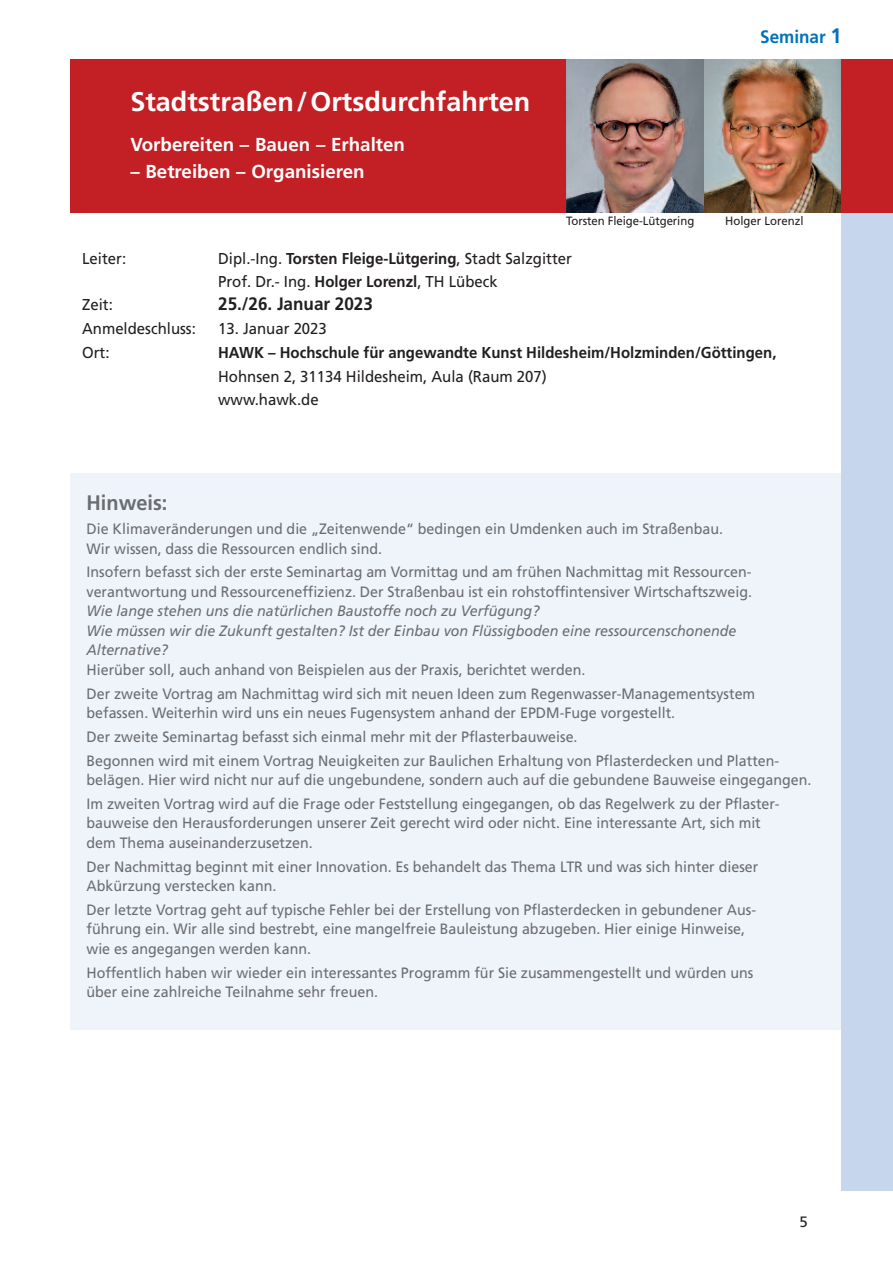
<style>
.page{position:relative;width:893px;height:1263px;background:#fff}
.page>*{position:absolute;margin:0;border:0;box-sizing:border-box;transform-origin:0 0}
.t1{font:700 27px "Frutiger";color:#fff}
.t2{font:700 21px "Frutiger";color:#6c6d70;scale:.95 1}
.t3{font:700 18.75px "Frutiger";color:#fff}
.t4{font:700 18px "Frutiger";color:#231f20;scale:.95 1}
.t5{font:700 18px "Frutiger";color:#0072bc;scale:.95 1}
.t6{font:15.75px/22.5px "Frutiger";color:#231f20;scale:.95 1}
.t7{font:700 15.75px "Frutiger";color:#231f20;scale:.95 1}
.t8{font:15px/19.5px "Frutiger";color:#6c6d70;scale:.95 1}
.t9{font:italic 15px/19.5px "Frutiger";color:#6c6d70;scale:.95 1}
.t10{font:15px "Frutiger";color:#231f20}
.t11{font:12px "Frutiger";letter-spacing:-.005em;color:#231f20;scale:.95 1}
.s1{font-size:21px}
.s2{font-weight:700}
</style>
<div class="page">
<div style="left:70px;top:473px;width:779px;height:556px;background:#eff4fa"></div>
<div style="left:841px;top:149px;width:52px;height:1042px;background:#c6d6ed"></div>
<div style="left:70px;top:60px;width:823px;height:153px;background:#c32025"></div>
<img style="left:567px;top:60px;width:137px;height:153px">
<img style="left:704px;top:60px;width:136px;height:153px">
<h1 class="t1" style="left:130px;top:91px;width:401px">Stadtstraßen/Ortsdurchfahrten</h1>
<p class="t3" style="left:130px;top:137px;width:276px">Vorbereiten – Bauen – Erhalten</p>
<p class="t3" style="left:130px;top:164px;width:236px">– Betreiben – Organisieren</p>
<p class="t5" style="left:760px;top:30px;width:87px">Seminar <span class="s1">1</span></p>
<p class="t11" style="left:566px;top:216px;width:136px">Torsten Fleige-Lütgering</p>
<p class="t11" style="left:725px;top:216px;width:84px">Holger Lorenzl</p>
<p class="t6" style="left:82px;top:249px;width:48px">Leiter:</p>
<p class="t6" style="left:218px;top:249px;width:374px">Dipl.-Ing. <span class="s2">Torsten Fleige-Lütgering</span>, Stadt Salzgitter<br>Prof. Dr.- Ing. <span class="s2">Holger Lorenzl</span>, TH Lübeck</p>
<p class="t6" style="left:82px;top:295px;width:34px">Zeit:</p>
<p class="t4" style="left:218px;top:297px;width:164px">25./26. Januar 2023</p>
<p class="t6" style="left:82px;top:319px;width:121px">Anmeldeschluss:</p>
<p class="t6" style="left:218px;top:319px;width:116px">13. Januar 2023</p>
<p class="t6" style="left:82px;top:342px;width:30px">Ort:</p>
<p class="t7" style="left:218px;top:346px;width:589px">HAWK – Hochschule für angewandte Kunst Hildesheim/Holzminden/Göttingen,</p>
<p class="t6" style="left:218px;top:366px;width:347px;line-height:23.7px">Hohnsen 2, 31134 Hildesheim, Aula (Raum 207) www.hawk.de</p>
<h2 class="t2" style="left:87px;top:495px;width:87px">Hinweis:</h2>
<p class="t8" style="left:87px;top:520px;width:672px">Die Klimaveränderungen und die „Zeitenwende“ bedingen ein Umdenken auch im Straßenbau.<br>Wir wissen, dass die Ressourcen endlich sind.</p>
<p class="t8" style="left:87px;top:564px;width:702px">Insofern befasst sich der erste Seminartag am Vormittag und am frühen Nachmittag mit Ressourcen&shy;verantwortung und Ressourceneffizienz. Der Straßenbau ist ein rohstoffintensiver Wirtschaftszweig.</p>
<p class="t9" style="left:87px;top:603px;width:685px">Wie lange stehen uns die natürlichen Baustoffe noch zu Verfügung?<br>Wie müssen wir die Zukunft gestalten? Ist der Einbau von Flüssigboden eine ressourcenschonende<br>Alternative?</p>
<p class="t8" style="left:87px;top:659px;width:705px;line-height:23.7px">Hierüber soll, auch anhand von Beispielen aus der Praxis, berichtet werden.<br>Der zweite Vortrag am Nachmittag wird sich mit neuen Ideen zum Regenwasser-Managementsystem</p>
<p class="t8" style="left:87px;top:702px;width:731px;line-height:23.7px">befassen. Weiterhin wird uns ein neues Fugensystem anhand der EPDM-Fuge vorgestellt.<br>Der zweite Seminartag befasst sich einmal mehr mit der Pflasterbauweise.<br>Begonnen wird mit einem Vortrag Neuigkeiten zur Baulichen Erhaltung von Pflasterdecken und Platten-</p>
<p class="t8" style="left:87px;top:769px;width:764px;line-height:23.7px">belägen. Hier wird nicht nur auf die ungebundene, sondern auch auf die gebundene Bauweise eingegangen.<br>Im zweiten Vortrag wird auf die Frage oder Feststellung eingegangen, ob das Regelwerk zu der Pflaster-</p>
<p class="t8" style="left:87px;top:815px;width:711px">bauweise den Herausforderungen unserer Zeit gerecht wird oder nicht. Eine interessante Art, sich mit dem Thema auseinanderzusetzen.</p>
<p class="t8" style="left:87px;top:858px;width:709px">Der Nachmittag beginnt mit einer Innovation. Es behandelt das Thema LTR und was sich hinter dieser<br>Abkürzung verstecken kann.</p>
<p class="t8" style="left:86px;top:901px;width:706px">Der letzte Vortrag geht auf typische Fehler bei der Erstellung von Pflasterdecken in gebundener Aus&shy;führung ein. Wir alle sind bestrebt, eine mangelfreie Bauleistung abzugeben. Hier einige Hinweise, wie es angegangen werden kann.</p>
<p class="t8" style="left:86px;top:964px;width:704px">Hoffentlich haben wir wieder ein interessantes Programm für Sie zusammengestellt und würden uns über eine zahlreiche Teilnahme sehr freuen.</p>
<p class="t10" style="left:800px;top:1216px;width:10px">5</p>
</div>
